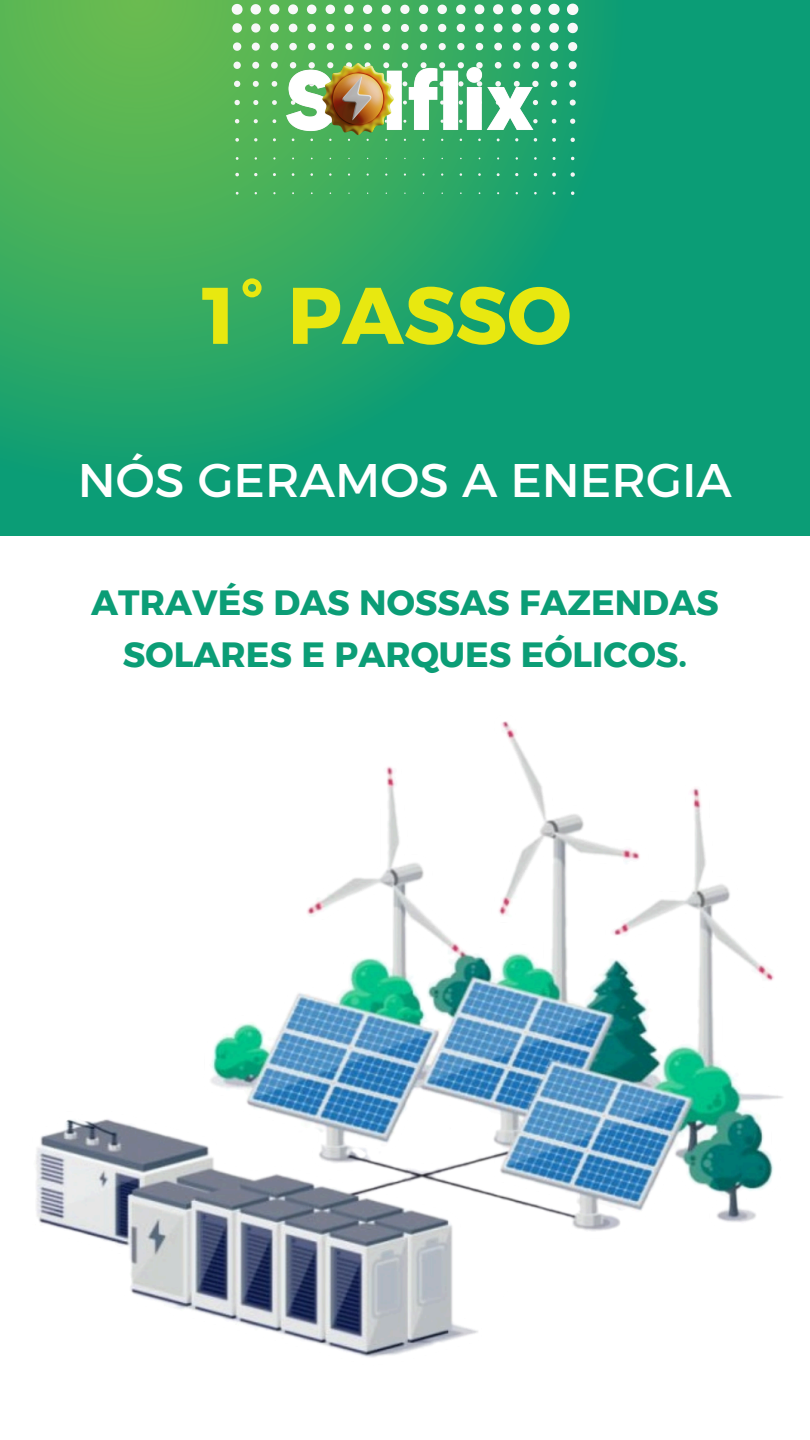
<style>
.page{position:relative;width:810px;height:1440px;background:#fff}
.page>*{position:absolute;margin:0;border:0;box-sizing:border-box;transform-origin:0 0}
.t1{font:80px "Kief Montaser Bold";color:#e8e810}
.t2{font:48px "Kief Montaser Regular";color:#fff}
.t3{font:35px "Kief Montaser Bold";color:#0b9d76}
</style>
<div class="page">
<div style="left:0;top:0;width:810px;height:535px;background:#0b9d76"></div>
<svg style="left:0;top:0;width:589px;height:451px"></svg>
<svg style="left:226px;top:0;width:358px;height:195px;background:#4db46f"></svg>
<img style="left:235px;top:47px;width:350px;height:105px">
<img style="left:35px;top:721px;width:748px;height:637px">
<h1 class="t1" style="left:203px;top:266px;width:369px">1° PASSO</h1>
<p class="t2" style="left:78px;top:451px;width:656px">NÓS GERAMOS A ENERGIA</p>
<p class="t3" style="left:91px;top:581px;width:629px">ATRAVÉS DAS NOSSAS FAZENDAS</p>
<p class="t3" style="left:123px;top:633px;width:566px">SOLARES E PARQUES EÓLICOS.</p>
</div>
